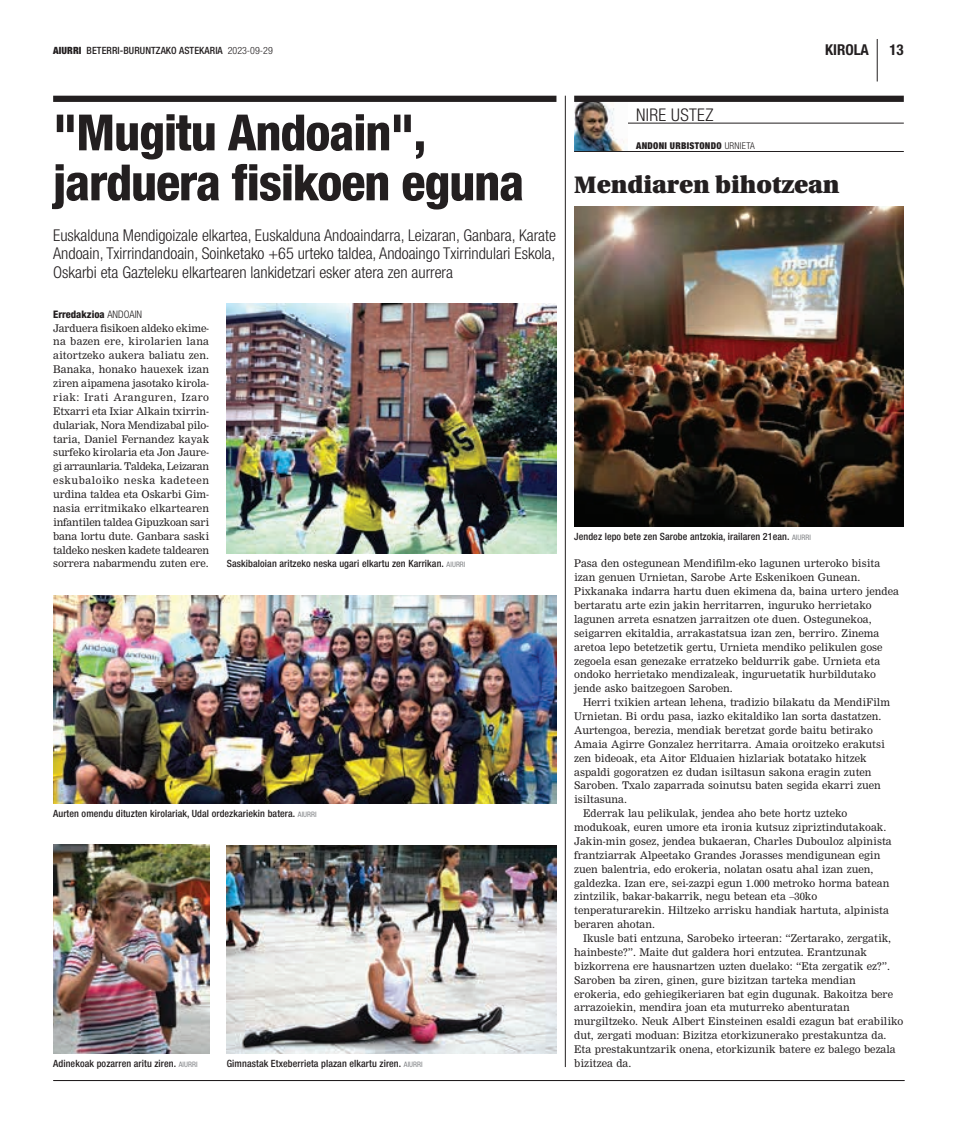
<style>
.page{position:relative;width:957px;height:1134px;background:#fff}
.page>*{position:absolute;margin:0;border:0;box-sizing:border-box;transform-origin:0 0}
.t1{font:800 condensed 50px/50px "Helvetica Neue";letter-spacing:-.02em;color:#231f20}
.t2{font:900 23.75px "Utopia";color:#231f20}
.t3{font:300 condensed 17.5px "Helvetica Neue";color:#231f20}
.t4{font:300 condensed 16.25px/18.8px "Helvetica Neue";color:#231f20;text-align:justify}
.t5{font:700 condensed 15px "Helvetica Neue";color:#231f20}
.t6{font:10.38px/13.9px "M Nimrod";color:#231f20;text-align:justify}
.t7{font:800 condensed 10.38px "Helvetica Neue";color:#231f20}
.t8{font:500 condensed 10px "Helvetica Neue";letter-spacing:.01em;color:#231f20}
.t9{font:900 condensed 9.38px "Helvetica Neue";letter-spacing:.03em;color:#231f20}
.s1{font-weight:900}
.s2{font-weight:300}
.s3{font-weight:400;font-size:7.5px;color:#808285}
</style>
<div class="page">
<img style="left:227px;top:304px;width:329px;height:250px">
<img style="left:53px;top:845px;width:156px;height:208px">
<img style="left:227px;top:845px;width:329px;height:208px">
<img style="left:574px;top:207px;width:330px;height:320px">
<img style="left:53px;top:595px;width:503px;height:208px">
<div style="left:53px;top:96px;width:503px;height:6px;background:#231f20"></div>
<hr style="left:574px;top:123px;width:330px;height:1px;background:#231f20">
<img style="left:574px;top:102px;width:53px;height:49px">
<div style="left:574px;top:96px;width:330px;height:6px;background:#231f20"></div>
<hr style="left:574px;top:151px;width:330px;height:1px;background:#231f20">
<hr style="left:53px;top:1080px;width:851px;height:1px;background:#231f20">
<hr style="left:877px;top:39px;width:1px;height:42px;background:#231f20">
<hr style="left:565px;top:96px;width:1px;height:971px;background:#231f20">
<p class="t8" style="left:53px;top:45px;width:221px"><span class="s1">AIURRI</span> BETERRI-BURUNTZAKO ASTEKARIA <span class="s2">2023-09-29</span></p>
<h3 class="t5" style="left:825px;top:41px;width:44px">KIROLA</h3>
<h3 class="t5" style="left:889px;top:41px;width:16px">13</h3>
<h1 class="t1" style="left:53px;top:107px;width:472px">"Mugitu Andoain", jarduera fisikoen eguna</h1>
<p class="t4" style="left:53px;top:225px;width:504px">Euskalduna Mendigoizale elkartea, Euskalduna Andoaindarra, Leizaran, Ganbara, Karate Andoain, Txirrindandoain, Soinketako +65 urteko taldea, Andoaingo Txirrindulari Eskola, Oskarbi eta Gazteleku elkartearen lankidetzari esker atera zen aurrera</p>
<p class="t7" style="left:53px;top:308px;width:91px">Erredakzioa <span class="s2">andoain</span></p>
<p class="t6" style="left:53px;top:321px;width:157px">Jarduera fisikoen aldeko ekime&shy;na bazen ere, kirolarien lana aitortzeko aukera baliatu zen.<br>Banaka, honako hauexek izan ziren aipamena jasotako kirola&shy;riak: Irati Aranguren, Izaro Etxarri eta Ixiar Alkain txirrin&shy;dulariak, Nora Mendizabal pilo&shy;taria, Daniel Fernandez kayak surfeko kirolaria eta Jon Jaure&shy;gi arraunlaria. Taldeka, Leizaran eskubaloiko neska kadeteen urdina taldea eta Oskarbi Gim&shy;nasia erritmikako elkartearen infantilen taldea Gipuzkoan sari bana lortu dute. Ganbara saski taldeko nesken kadete taldearen sorrera nabarmendu zuten ere.</p>
<p class="t8" style="left:227px;top:558px;width:240px">Saskibaloian aritzeko neska ugari elkartu zen Karrikan. <span class="s3">AIURRI</span></p>
<p class="t8" style="left:53px;top:808px;width:265px">Aurten omendu dituzten kirolariak, Udal ordezkariekin batera. <span class="s3">AIURRI</span></p>
<p class="t8" style="left:53px;top:1057px;width:146px">Adinekoak pozarren aritu ziren. <span class="s3">AIURRI</span></p>
<p class="t8" style="left:227px;top:1057px;width:197px">Gimnastak Etxeberrieta plazan elkartu ziren. <span class="s3">AIURRI</span></p>
<h3 class="t3" style="left:636px;top:105px;width:79px">nire ustez</h3>
<p class="t9" style="left:636px;top:140px;width:120px">ANDONI URBISTONDO <span class="s2">urnieta</span></p>
<h2 class="t2" style="left:574px;top:171px;width:267px">Mendiaren bihotzean</h2>
<p class="t8" style="left:574px;top:530px;width:238px">Jendez lepo bete zen Sarobe antzokia, irailaren 21ean. <span class="s3">AIURRI</span></p>
<p class="t6" style="left:574px;top:557px;width:326px;text-align:left">Pasa den ostegunean Mendifilm-eko lagunen urteroko bisita izan genuen Urnietan, Sarobe Arte Eskenikoen Gunean.<br>Pixkanaka indarra hartu duen ekimena da, baina urtero jendea bertaratu arte ezin jakin herritarren, inguruko herrietako lagunen arreta esnatzen jarraitzen ote duen. Ostegunekoa, seigarren ekitaldia, arrakastatsua izan zen, berriro. Zinema aretoa lepo betetzetik gertu, Urnieta mendiko pelikulen gose zegoela esan genezake erratzeko beldurrik gabe. Urnieta eta ondoko herrietako mendizaleak, inguruetatik hurbildutako jende asko baitzegoen Saroben.</p>
<p class="t6" style="left:583px;top:696px;width:308px">Herri txikien artean lehena, tradizio bilakatu da MendiFilm</p>
<p class="t6" style="left:574px;top:709px;width:309px">Urnietan. Bi ordu pasa, iazko ekitaldiko lan sorta dastatzen.</p>
<p class="t6" style="left:574px;top:723px;width:300px">Aurtengoa, berezia, mendiak beretzat gorde baitu betirako</p>
<p class="t6" style="left:574px;top:737px;width:312px">Amaia Agirre Gonzalez herritarra. Amaia oroitzeko erakutsi</p>
<p class="t6" style="left:574px;top:751px;width:294px">zen bideoak, eta Aitor Elduaien hizlariak botatako hitzek</p>
<p class="t6" style="left:574px;top:765px;width:299px">aspaldi gogoratzen ez dudan isiltasun sakona eragin zuten</p>
<p class="t6" style="left:574px;top:779px;width:308px">Saroben. Txalo zaparrada soinutsu baten segida ekarri zuen</p>
<p class="t6" style="left:574px;top:793px;width:54px">isiltasuna.</p>
<p class="t6" style="left:583px;top:806px;width:266px">Ederrak lau pelikulak, jendea aho bete hortz uzteko</p>
<p class="t6" style="left:574px;top:820px;width:313px">modukoak, euren umore eta ironia kutsuz zipriztindutakoak.</p>
<p class="t6" style="left:574px;top:834px;width:319px">Jakin-min gosez, jendea bukaeran, Charles Dubouloz alpinista</p>
<p class="t6" style="left:574px;top:848px;width:308px">frantziarrak Alpeetako Grandes Jorasses mendigunean egin</p>
<p class="t6" style="left:574px;top:862px;width:301px">zuen balentria, edo erokeria, nolatan osatu ahal izan zuen,</p>
<p class="t6" style="left:574px;top:876px;width:317px">galdezka. Izan ere, sei-zazpi egun 1.000 metroko horma batean</p>
<p class="t6" style="left:574px;top:890px;width:245px">zintzilik, bakar-bakarrik, negu betean eta –30ko</p>
<p class="t6" style="left:574px;top:904px;width:316px">tenperaturarekin. Hiltzeko arrisku handiak hartuta, alpinista</p>
<p class="t6" style="left:574px;top:917px;width:82px">beraren ahotan.</p>
<p class="t6" style="left:583px;top:931px;width:310px">Ikusle bati entzuna, Sarobeko irteeran: “Zertarako, zergatik,</p>
<p class="t6" style="left:574px;top:945px;width:294px">hainbeste?”. Maite dut galdera hori entzutea. Erantzunak</p>
<p class="t6" style="left:574px;top:959px;width:317px">bizkorrena ere hausnartzen uzten duelako: “Eta zergatik ez?”.</p>
<p class="t6" style="left:574px;top:973px;width:283px">Saroben ba ziren, ginen, gure bizitzan tarteka mendian</p>
<p class="t6" style="left:574px;top:987px;width:320px">erokeria, edo gehiegikeriaren bat egin dugunak. Bakoitza bere</p>
<p class="t6" style="left:574px;top:1001px;width:277px">arrazoiekin, mendira joan eta muturreko abenturatan</p>
<p class="t6" style="left:574px;top:1015px;width:331px">murgiltzeko. Neuk Albert Einsteinen esaldi ezagun bat erabiliko</p>
<p class="t6" style="left:574px;top:1028px;width:314px">dut, zergati moduan: Bizitza etorkizunerako prestakuntza da.</p>
<p class="t6" style="left:574px;top:1042px;width:323px">Eta prestakuntzarik onena, etorkizunik batere ez balego bezala</p>
<p class="t6" style="left:574px;top:1056px;width:59px">bizitzea da.</p>
</div>
